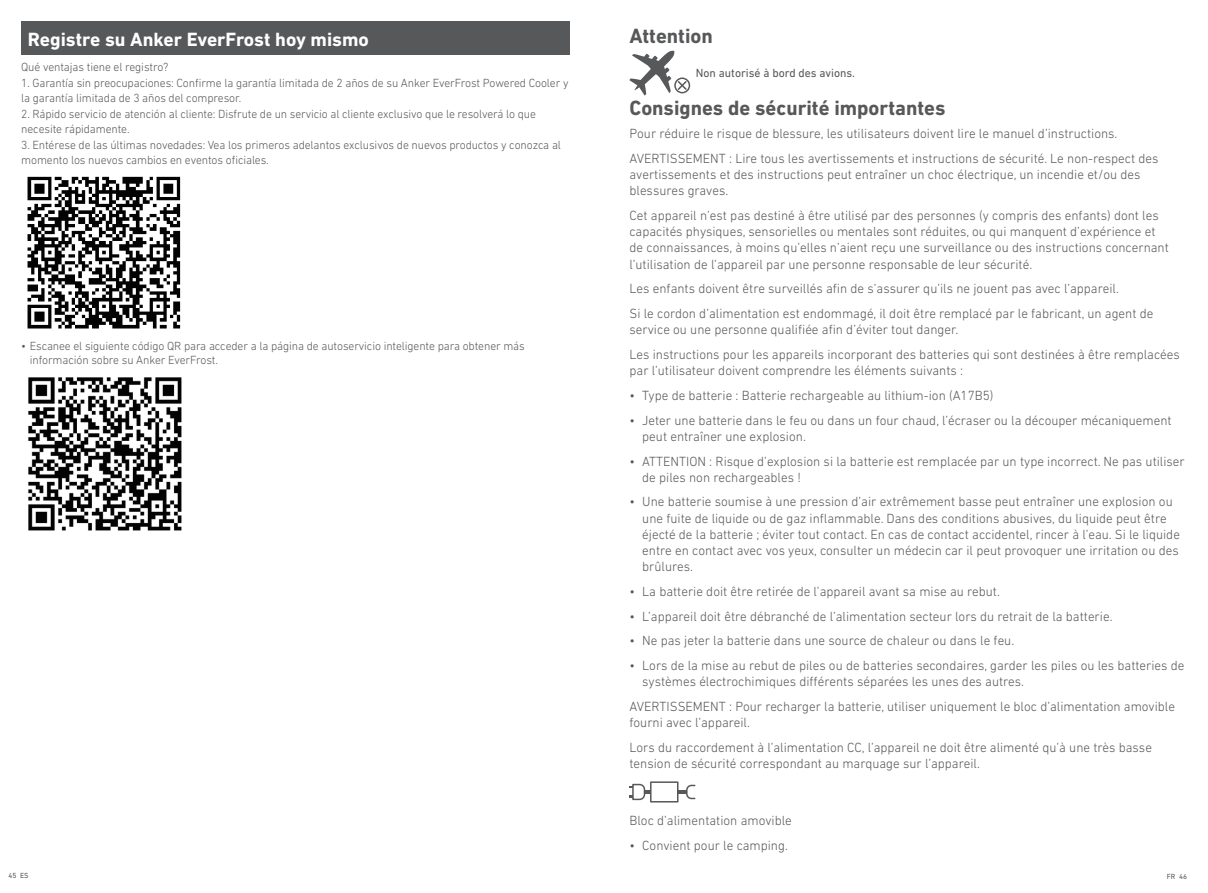
<style>
.page{position:relative;width:1208px;height:893px;background:#fff}
.page>*{position:absolute;margin:0;border:0;box-sizing:border-box;transform-origin:0 0}
._1-主题{font:700 21px "DIN Next LT Pro";color:#57585a}
._1-主题-2{font:700 19.5px "DIN Next LT Pro";color:#fff}
.图片{font:300 13.5px/16.2px "DIN Next LT Pro";color:#595656}
._1-主题-3{font:300 12px/14.4px "DIN Next LT Pro";letter-spacing:-.01em;color:#57585a}
._1-主题-4{font:12px "DIN Next LT Pro";color:#595656}
.t1{font:7.5px "DIN Next LT Pro";color:#57585a}
</style>
<div class="page">
<div style="left:21px;top:21px;width:549px;height:33px;background:#57585a"></div>
<img style="left:27px;top:176px;width:154px;height:153px">
<img style="left:28px;top:377px;width:154px;height:154px">
<div style="left:674px;top:78px;width:16px;height:15px;border:1px solid #57585a;border-radius:50%"></div>
<svg style="left:629px;top:51px;width:57px;height:44px"></svg>
<svg style="left:629px;top:781px;width:67px;height:22px"></svg>
<p class="_1-主题-2" style="left:28px;top:28px;width:342px">Registre su Anker EverFrost hoy mismo</p>
<p class="_1-主题-3" style="left:21px;top:59px;width:149px">Qué ventajas tiene el registro?</p>
<p class="_1-主题-3" style="left:21px;top:76px;width:549px">1. Garantía sin preocupaciones: Confirme la garantía limitada de 2 años de su Anker EverFrost Powered Cooler y la garantía limitada de 3 años del compresor.</p>
<p class="_1-主题-3" style="left:21px;top:107px;width:516px">2. Rápido servicio de atención al cliente: Disfrute de un servicio al cliente exclusivo que le resolverá lo que necesite rápidamente.</p>
<p class="_1-主题-3" style="left:21px;top:138px;width:541px">3. Entérese de las últimas novedades: Vea los primeros adelantos exclusivos de nuevos productos y conozca al momento los nuevos cambios en eventos oficiales.</p>
<p class="_1-主题-3" style="left:30px;top:338px;width:496px;text-indent:-9px">• Escanee el siguiente código QR para acceder a la página de autoservicio inteligente para obtener más información sobre su Anker EverFrost.</p>
<p class="_1-主题" style="left:629px;top:24px;width:85px">Attention</p>
<p class="_1-主题-4" style="left:696px;top:66px;width:161px">Non autorisé à bord des avions.</p>
<p class="_1-主题" style="left:629px;top:96px;width:317px">Consignes de sécurité importantes</p>
<p class="图片" style="left:629px;top:125px;width:489px">Pour réduire le risque de blessure, les utilisateurs doivent lire le manuel d’instructions.</p>
<p class="图片" style="left:629px;top:150px;width:530px">AVERTISSEMENT : Lire tous les avertissements et instructions de sécurité. Le non-respect des avertissements et des instructions peut entraîner un choc électrique, un incendie et/ou des blessures graves.</p>
<p class="图片" style="left:629px;top:207px;width:541px">Cet appareil n’est pas destiné à être utilisé par des personnes (y compris des enfants) dont les capacités physiques, sensorielles ou mentales sont réduites, ou qui manquent d’expérience et de connaissances, à moins qu’elles n’aient reçu une surveillance ou des instructions concernant l’utilisation de l’appareil par une personne responsable de leur sécurité.</p>
<p class="图片" style="left:629px;top:281px;width:491px">Les enfants doivent être surveillés afin de s’assurer qu’ils ne jouent pas avec l’appareil.</p>
<p class="图片" style="left:629px;top:305px;width:525px">Si le cordon d’alimentation est endommagé, il doit être remplacé par le fabricant, un agent de service ou une personne qualifiée afin d’éviter tout danger.</p>
<p class="图片" style="left:629px;top:346px;width:552px">Les instructions pour les appareils incorporant des batteries qui sont destinées à être remplacées par l’utilisateur doivent comprendre les éléments suivants :</p>
<p class="图片" style="left:629px;top:387px;width:365px">• Type de batterie : Batterie rechargeable au lithium-ion (A17B5)</p>
<p class="图片" style="left:642px;top:412px;width:531px;text-indent:-13px">• Jeter une batterie dans le feu ou dans un four chaud, l’écraser ou la découper mécaniquement peut entraîner une explosion.</p>
<p class="图片" style="left:642px;top:453px;width:544px;text-indent:-13px">• ATTENTION : Risque d’explosion si la batterie est remplacée par un type incorrect. Ne pas utiliser de piles non rechargeables !</p>
<p class="图片" style="left:642px;top:494px;width:539px;text-indent:-13px">• Une batterie soumise à une pression d’air extrêmement basse peut entraîner une explosion ou une fuite de liquide ou de gaz inflammable. Dans des conditions abusives, du liquide peut être éjecté de la batterie ; éviter tout contact. En cas de contact accidentel, rincer à l’eau. Si le liquide entre en contact avec vos yeux, consulter un médecin car il peut provoquer une irritation ou des brûlures.</p>
<p class="图片" style="left:629px;top:583px;width:372px">• La batterie doit être retirée de l’appareil avant sa mise au rebut.</p>
<p class="图片" style="left:629px;top:608px;width:484px">• L’appareil doit être débranché de l’alimentation secteur lors du retrait de la batterie.</p>
<p class="图片" style="left:629px;top:632px;width:386px">• Ne pas jeter la batterie dans une source de chaleur ou dans le feu.</p>
<p class="图片" style="left:642px;top:657px;width:544px;text-indent:-13px">• Lors de la mise au rebut de piles ou de batteries secondaires, garder les piles ou les batteries de systèmes électrochimiques différents séparées les unes des autres.</p>
<p class="图片" style="left:629px;top:698px;width:547px">AVERTISSEMENT : Pour recharger la batterie, utiliser uniquement le bloc d’alimentation amovible fourni avec l’appareil.</p>
<p class="图片" style="left:629px;top:739px;width:524px">Lors du raccordement à l’alimentation CC, l’appareil ne doit être alimenté qu’à une très basse tension de sécurité correspondant au marquage sur l’appareil.</p>
<p class="图片" style="left:629px;top:812px;width:164px">Bloc d’alimentation amovible</p>
<p class="图片" style="left:629px;top:837px;width:160px">• Convient pour le camping.</p>
<p class="t1" style="left:9px;top:871px;width:21px">45 ES</p>
<p class="t1" style="left:1166px;top:872px;width:22px">FR 46</p>
</div>
